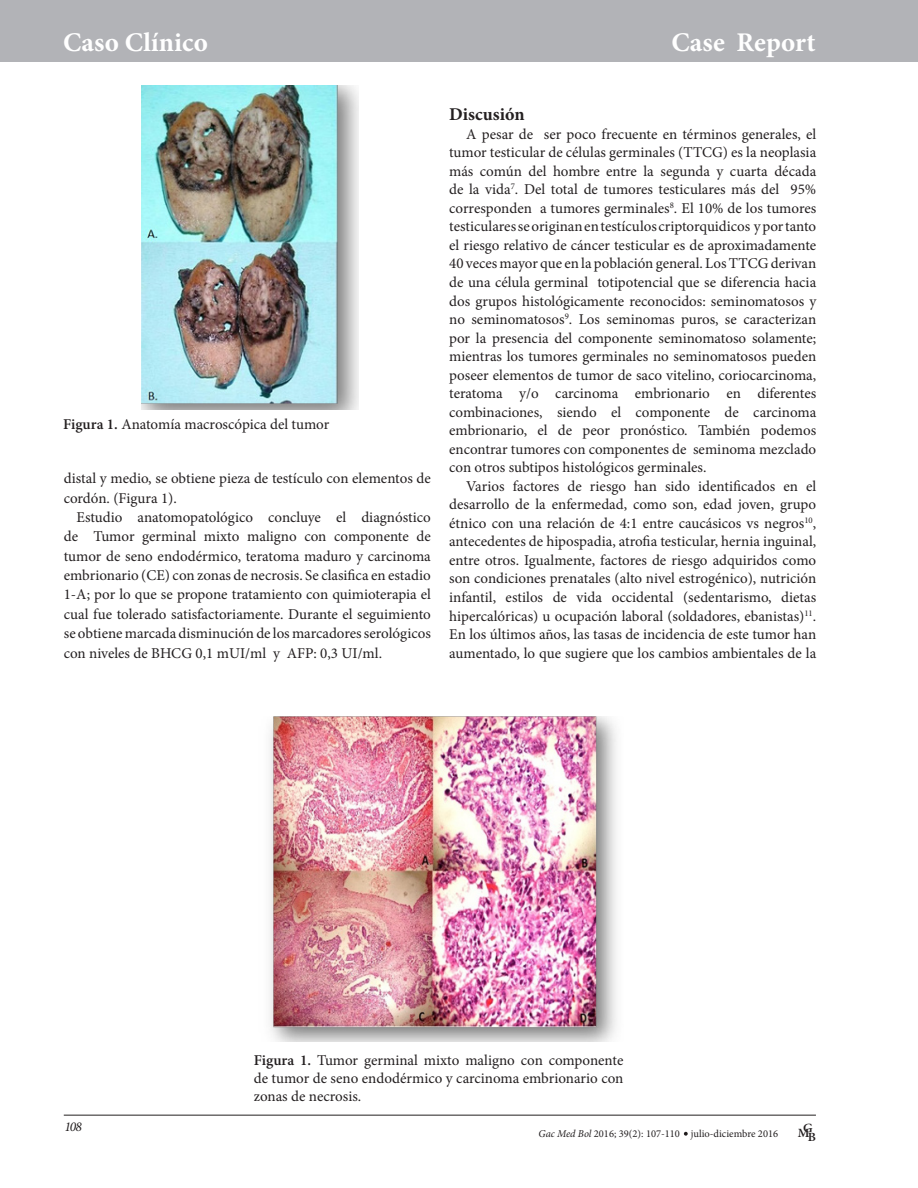
<style>
.page{position:relative;width:918px;height:1188px;background:#fff}
.page>*{position:absolute;margin:0;border:0;box-sizing:border-box;transform-origin:0 0}
.t1{font:700 27px "Minion Pro";letter-spacing:.005em;color:#fff}
.t2{font:700 18px "Minion Pro";color:#231f20}
.t3{font:15px/18.6px "Minion Pro";color:#231f20;text-align:justify}
.t4{font:italic 13.5px "Minion Pro";color:#231f20}
.t5{font:600 12.6px "Minion Pro";color:#231f20;scale:1.05 1}
.t6{font:10.5px "Minion Pro";color:#231f20}
.s1{font-weight:600}
.s2{font-style:italic}
</style>
<div class="page">
<div style="left:0;top:1px;width:918px;height:61px;background:#b2b3b7"></div>
<hr style="left:64px;top:1115px;width:752px;height:1px;background:#231f20">
<img style="left:141px;top:85px;width:217px;height:325px">
<img style="left:270px;top:717px;width:347px;height:324px">
<svg style="left:684px;top:1132px;width:4px;height:4px"></svg>
<h1 class="t1" style="left:63px;top:23px;width:146px">Caso Clínico</h1>
<h1 class="t1" style="left:671px;top:23px;width:146px">Case Report</h1>
<p class="t3" style="left:63px;top:415px;width:268px"><span class="s1">Figura 1.</span> Anatomía macroscópica del tumor</p>
<p class="t3" style="left:64px;top:469px;width:369px;line-height:19.4px">distal y medio, se obtiene pieza de testículo con elementos de cordón. (Figura 1).</p>
<p class="t3" style="left:64px;top:508px;width:369px;line-height:19.4px;text-indent:13px">Estudio anatomopatológico concluye el diagnóstico de Tumor germinal mixto maligno con componente de tumor de seno endodérmico, teratoma maduro y carcinoma embrionario (CE) con zonas de necrosis. Se clasifica en estadio 1-A; por lo que se propone tratamiento con quimioterapia el cual fue tolerado satisfactoriamente. Durante el seguimiento se obtiene marcada disminución de los marcadores serológicos con niveles de BHCG 0,1 mUI/ml y AFP: 0,3 UI/ml.</p>
<p class="t2" style="left:449px;top:102px;width:77px">Discusión</p>
<p class="t3" style="left:449px;top:125px;width:369px;text-indent:17px">A pesar de ser poco frecuente en términos generales, el tumor testicular de células germinales (TTCG) es la neoplasia más común del hombre entre la segunda y cuarta década de la vida<sup>7</sup>. Del total de tumores testiculares más del 95% corresponden a tumores germinales<sup>8</sup>. El 10% de los tumores testiculares se originan en testículos criptorquidicos y por tanto el riesgo relativo de cáncer testicular es de aproximadamente 40 veces mayor que en la población general. Los TTCG derivan de una célula germinal totipotencial que se diferencia hacia dos grupos histológicamente reconocidos: seminomatosos y no seminomatosos<sup>9</sup>. Los seminomas puros, se caracterizan por la presencia del componente seminomatoso solamente; mientras los tumores germinales no seminomatosos pueden poseer elementos de tumor de saco vitelino, coriocarcinoma, teratoma y/o carcinoma embrionario en diferentes combinaciones, siendo el componente de carcinoma embrionario, el de peor pronóstico. También podemos encontrar tumores con componentes de seminoma mezclado con otros subtipos histológicos germinales.</p>
<p class="t3" style="left:449px;top:477px;width:369px;text-indent:17px">Varios factores de riesgo han sido identificados en el desarrollo de la enfermedad, como son, edad joven, grupo étnico con una relación de 4:1 entre caucásicos vs negros<sup>10</sup>, antecedentes de hipospadia, atrofia testicular, hernia inguinal, entre otros. Igualmente, factores de riesgo adquiridos como son condiciones prenatales (alto nivel estrogénico), nutrición infantil, estilos de vida occidental (sedentarismo, dietas hipercalóricas) u ocupación laboral (soldadores, ebanistas)<sup>11</sup>.<br>En los últimos años, las tasas de incidencia de este tumor han aumentado, lo que sugiere que los cambios ambientales de la</p>
<p class="t3" style="left:254px;top:1051px;width:371px;line-height:18px"><span class="s1">Figura 1.</span> Tumor germinal mixto maligno con componente de tumor de seno endodérmico y carcinoma embrionario con zonas de necrosis.</p>
<p class="t6" style="left:539px;top:1127px;width:143px"><span class="s2">Gac Med Bol</span> 2016; 39(2): 107-110</p>
<p class="t4" style="left:64px;top:1118px;width:19px">108</p>
<p class="t5" style="left:798px;top:1122px;width:16px">MG</p>
<p class="t6" style="left:691px;top:1126px;width:89px">julio-diciembre 2016</p>
<p class="t5" style="left:808px;top:1129px;width:9px">B</p>
</div>
